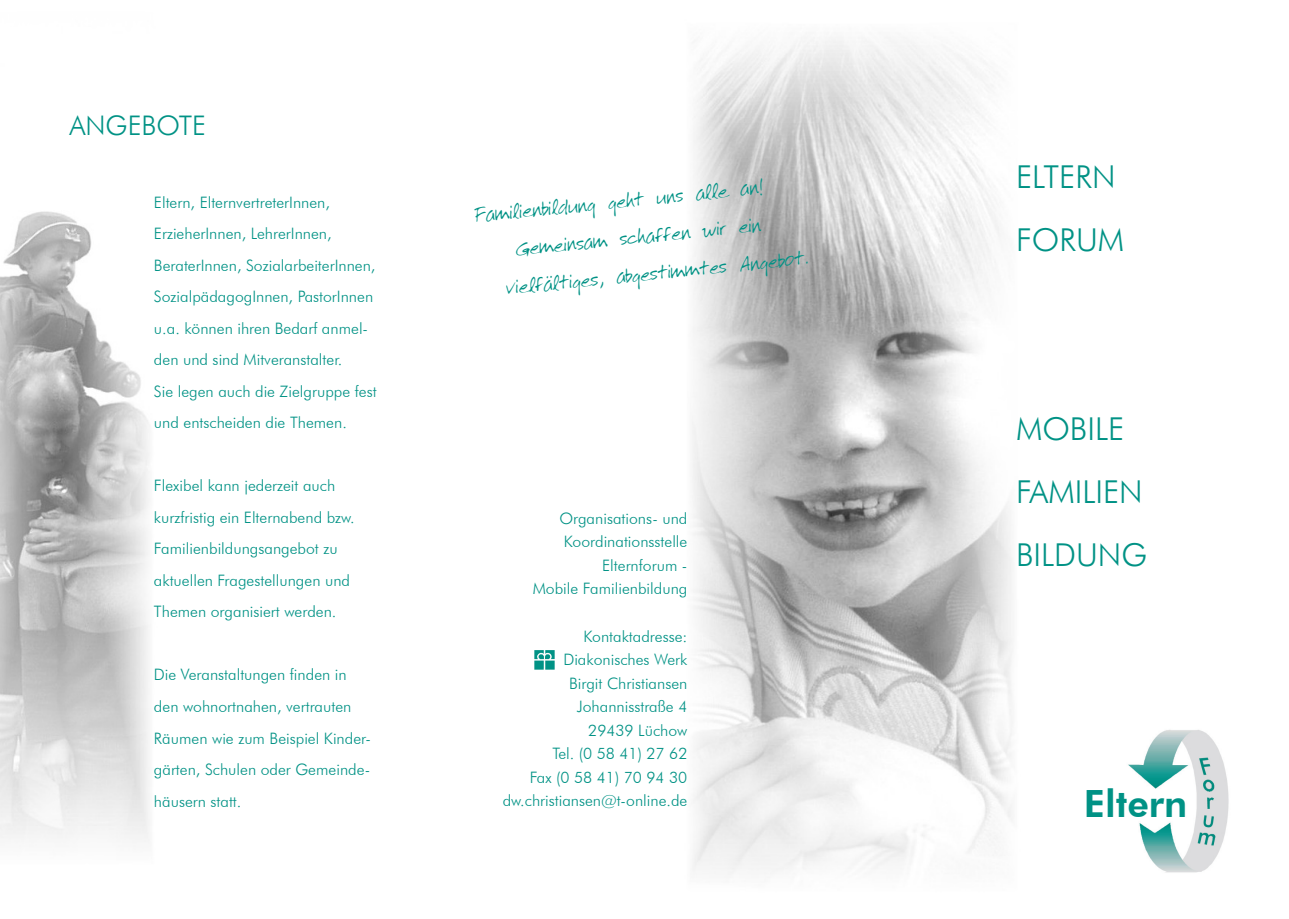
<style>
.page{position:relative;width:1289px;height:919px;background:#fff}
.page>*{position:absolute;margin:0;border:0;box-sizing:border-box;transform-origin:0 0}
.t1{font:800 37.5px "Futura BT";color:#009285}
.t2{font:300 31.5px/63px "Futura BT";color:#009285}
.t3{font:300 27px "Futura BT";color:#009285}
.t4{font:19.5px "Victors Hand";color:#009285}
.t5{font:300 15.75px/31.5px "Futura BT";color:#009285}
</style>
<div class="page">
<img style="left:1128px;top:730px;width:101px;height:143px">
<img style="left:0;top:211px;width:149px;height:631px">
<img style="left:692px;top:39px;width:320px;height:836px">
<img style="left:534px;top:650px;width:20px;height:19px">
<div style="left:1080px;top:789px;width:105px;height:29px;background:#fff"></div>
<h3 class="t3" style="left:69px;top:108px;width:138px">ANGEBOTE</h3>
<p class="t5" style="left:154px;top:186px;width:224px">Eltern, ElternvertreterInnen,<br>ErzieherInnen, LehrerInnen,<br>BeraterInnen, Sozial arbeiterInnen,<br>Sozialpäda gogInnen, PastorInnen u.a. können ihren Bedarf an mel - den und sind Mitveranstalter.<br>Sie legen auch die Zielgruppe fest und entscheiden die Themen.</p>
<p class="t5" style="left:154px;top:470px;width:202px">Flexibel kann jederzeit auch kurzfristig ein Elternabend bzw.<br>Familienbildungsangebot zu aktuellen Fragestellungen und<br>Themen organisiert werden.</p>
<p class="t5" style="left:154px;top:659px;width:218px">Die Veranstaltungen finden in den wohn ort na hen, vertrauten<br>Räu men wie zum Beispiel Kin der - gär ten, Schulen oder Gemeinde&shy;häusern statt.</p>
<p class="t4" style="left:472px;top:204px;width:292px;rotate:-6deg">Familienbildung geht uns alle an!</p>
<p class="t4" style="left:513px;top:238px;width:249px;rotate:-6deg">Gemeinsam schaf fen wir ein</p>
<p class="t4" style="left:504px;top:277px;width:304px;rotate:-6deg">vielfältiges, ab ge stimm tes An ge bot.</p>
<p class="t5" style="left:533px;top:506px;width:156px;line-height:23.5px;text-align:right">Organisations- und<br>Koordinationsstelle<br>Elternforum -<br>Mobile Fa mi li en bil dung</p>
<p class="t5" style="left:502px;top:624px;width:186px;line-height:23.5px;text-align:right">Kontaktadresse:<br>Diakonisches Werk<br>Birgit Christiansen<br>Johannisstraße 4<br>29439 Lüchow<br>Tel. (0 58 41) 27 62<br>Fax (0 58 41) 70 94 30 dw.christiansen@t-online.de</p>
<h2 class="t2" style="left:1016px;top:145px;width:110px">ELTERN<br>FORUM</h2>
<h2 class="t2" style="left:1016px;top:397px;width:133px">MOBILE<br>FAMILIEN<br>BILDUNG</h2>
<h1 class="t1" style="left:1083px;top:780px;width:105px">Eltern</h1>
</div>
